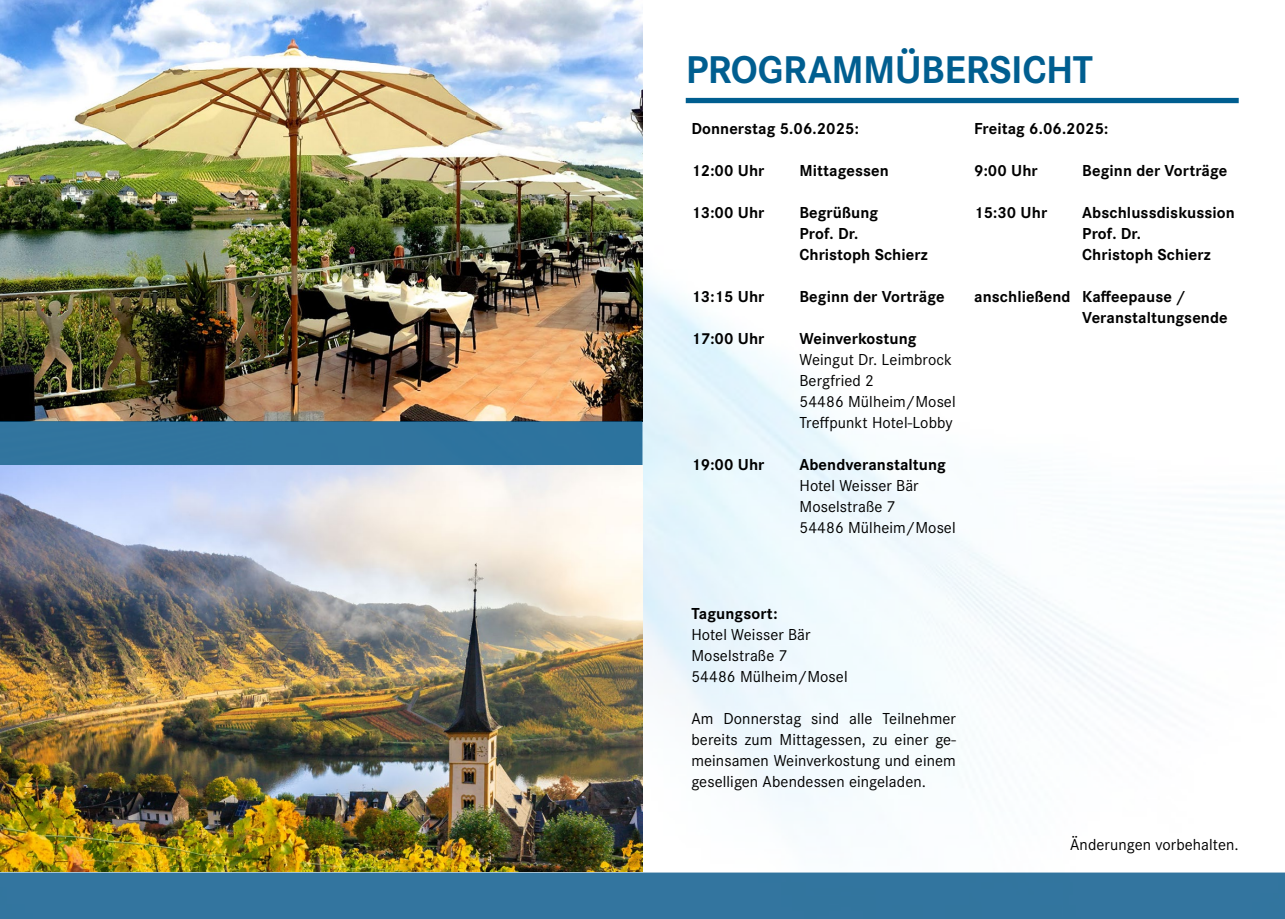
<style>
.page{position:relative;width:1285px;height:919px;background:#fff}
.page>*{position:absolute;margin:0;border:0;box-sizing:border-box;transform-origin:0 0}
.t1{font:700 40.2px "Corporate S";letter-spacing:-.01em;color:#005e90}
.t2{font:16.5px/21px "Corporate S";letter-spacing:.005em;color:#000}
.t3{font:700 16.5px/21px "Corporate S";letter-spacing:.005em;color:#000}
</style>
<div class="page">
<img style="left:0;top:12px;width:1239px;height:860px">
<img style="left:0;top:0;width:642px;height:421px">
<div style="left:0;top:421px;width:642px;height:45px;background:#31749e"></div>
<img style="left:0;top:466px;width:642px;height:405px">
<div style="left:0;top:872px;width:1284px;height:46px;background:#33759f"></div>
<div style="left:685px;top:98px;width:553px;height:5px;background:#005e90"></div>
<h1 class="t1" style="left:685px;top:46px;width:151px">ProgrammÜ</h1>
<h1 class="t1" style="left:921px;top:46px;width:173px">bersicht</h1>
<p class="t3" style="left:691px;top:118px;width:169px">Donnerstag 5.06.2025:</p>
<p class="t3" style="left:691px;top:160px;width:75px">12:00 Uhr</p>
<p class="t3" style="left:799px;top:160px;width:91px">Mittagessen</p>
<p class="t3" style="left:691px;top:202px;width:75px">13:00 Uhr</p>
<p class="t3" style="left:799px;top:202px;width:80px;text-indent:-10px">Begrüßung<br>Prof. Dr.</p>
<p class="t3" style="left:691px;top:244px;width:41px">C</p>
<p class="t3" style="left:809px;top:244px;width:120px">hristoph Schierz</p>
<p class="t3" style="left:691px;top:286px;width:254px">13:15 Uhr Beginn der Vorträge</p>
<p class="t3" style="left:691px;top:328px;width:75px">17:00 Uhr</p>
<p class="t3" style="left:799px;top:328px;width:119px">Weinverkostung</p>
<p class="t2" style="left:799px;top:349px;width:158px">Weingut Dr. Leimbrock<br>Bergfried 2<br>54486 Mülheim/Mosel<br>Treffpunkt Hotel-Lobby</p>
<p class="t3" style="left:691px;top:454px;width:75px">19:00 Uhr</p>
<p class="t3" style="left:799px;top:454px;width:148px">Abendveranstaltung</p>
<p class="t2" style="left:799px;top:475px;width:158px">Hotel Weisser Bär<br>Moselstraße 7<br>54486 Mülheim/Mosel</p>
<p class="t3" style="left:974px;top:118px;width:136px">Freitag 6.06.2025:</p>
<p class="t3" style="left:974px;top:160px;width:92px">9:00 Uhr B</p>
<p class="t3" style="left:1091px;top:160px;width:137px">eginn der Vorträge</p>
<p class="t3" style="left:974px;top:202px;width:75px">15:30 Uhr</p>
<p class="t3" style="left:1082px;top:202px;width:154px">Abschlussdiskussion<br>Prof. Dr.</p>
<p class="t3" style="left:974px;top:244px;width:41px">C</p>
<p class="t3" style="left:1092px;top:244px;width:120px">hristoph Schierz</p>
<p class="t3" style="left:1082px;top:286px;width:147px;text-indent:-108px">anschließend Kaffeepause /<br>Veranstaltungsende</p>
<p class="t3" style="left:691px;top:603px;width:88px">Tagungsort:</p>
<p class="t2" style="left:691px;top:623px;width:158px">Hotel Weisser Bär<br>Moselstraße 7<br>54486 Mülheim/Mosel</p>
<p class="t2" style="left:691px;top:707px;width:266px;text-align:justify">Am Donnerstag sind alle Teilnehmer bereits zum Mittagessen, zu einer ge&shy;meinsamen Weinverkostung und einem geselligen Abendessen eingeladen.</p>
<p class="t2" style="left:1069px;top:833px;width:170px">Änderungen vorbehalten.</p>
</div>
